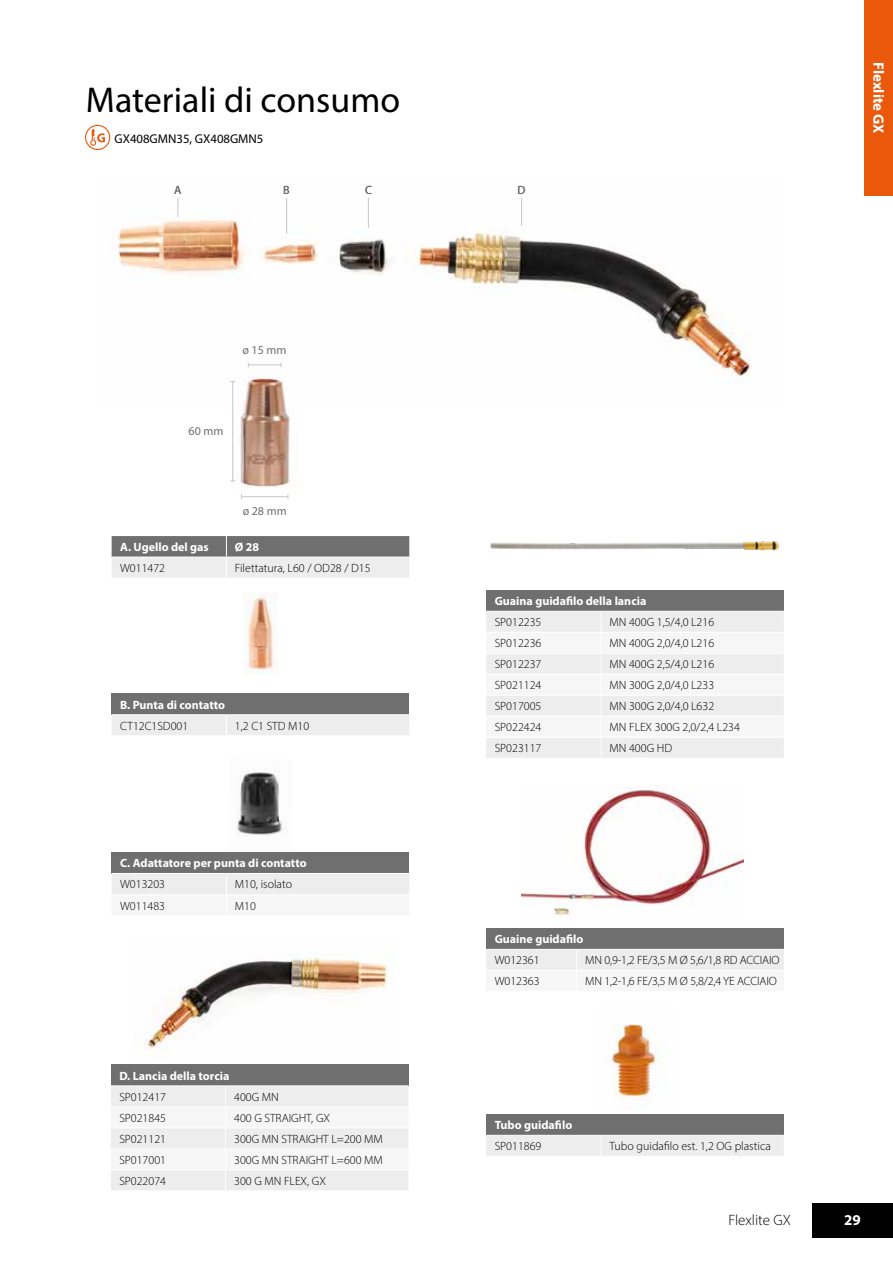
<style>
.page{position:relative;width:893px;height:1263px;background:#fff}
.page>*{position:absolute;margin:0;border:0;box-sizing:border-box;transform-origin:0 0}
.t1{font:36px "Myriad Pro";color:#000}
.t2{font:700 15px "Myriad Pro";color:#fff}
.t3{font:300 15px "Myriad Pro";color:#000}
.t4{font:12.75px "Myriad Pro";color:#000}
.t5{font:300 12px "Myriad Pro";color:#000}
.t6{font:700 12px "Myriad Pro";color:#fff}
.t7{font:12px "Myriad Pro";color:#706f6f}
</style>
<div class="page">
<img style="left:111px;top:197px;width:640px;height:187px">
<svg style="left:178px;top:198px;width:1px;height:19px"></svg>
<hr style="left:286px;top:198px;width:1px;height:36px;background:#c6c6c6">
<hr style="left:368px;top:198px;width:1px;height:30px;background:#c6c6c6">
<svg style="left:521px;top:198px;width:1px;height:28px"></svg>
<img style="left:236px;top:772px;width:47px;height:63px">
<img style="left:612px;top:1023px;width:50px;height:78px">
<img style="left:138px;top:953px;width:251px;height:101px">
<img style="left:489px;top:541px;width:290px;height:10px">
<img style="left:244px;top:595px;width:32px;height:79px">
<svg style="left:85px;top:125px;width:25px;height:25px"></svg>
<img style="left:233px;top:366px;width:64px;height:130px">
<hr style="left:232px;top:381px;width:1px;height:100px;background:#c6c6c6">
<hr style="left:248px;top:365px;width:33px;height:1px;background:#c6c6c6">
<hr style="left:241px;top:496px;width:47px;height:1px;background:#c6c6c6">
<img style="left:522px;top:787px;width:221px;height:129px">
<div style="left:864px;top:0;width:29px;height:196px;background:#ea580c"></div>
<div style="left:112px;top:694px;width:297px;height:21px;background:#706f6f"></div>
<hr style="left:112px;top:714px;width:114px;height:1px;background:#fff">
<hr style="left:226px;top:714px;width:183px;height:1px;background:#fff">
<div style="left:112px;top:715px;width:297px;height:20px;background:#ededed"></div>
<div style="left:112px;top:852px;width:297px;height:21px;background:#706f6f"></div>
<div style="left:112px;top:873px;width:297px;height:21px;background:#ededed"></div>
<div style="left:111px;top:1065px;width:297px;height:21px;background:#706f6f"></div>
<hr style="left:111px;top:1085px;width:115px;height:1px;background:#fff">
<hr style="left:226px;top:1085px;width:182px;height:1px;background:#fff">
<svg style="left:111px;top:1086px;width:297px;height:104px"></svg>
<div style="left:486px;top:1114px;width:298px;height:21px;background:#706f6f"></div>
<div style="left:486px;top:1135px;width:298px;height:21px;background:#ededed"></div>
<div style="left:486px;top:928px;width:298px;height:21px;background:#706f6f"></div>
<div style="left:486px;top:949px;width:298px;height:21px;background:#ededed"></div>
<div style="left:486px;top:590px;width:298px;height:21px;background:#706f6f"></div>
<svg style="left:486px;top:611px;width:298px;height:147px"></svg>
<svg style="left:112px;top:536px;width:297px;height:42px;background:#b1b0b0"></svg>
<div style="left:812px;top:1203px;width:81px;height:34px;background:#000"></div>
<h1 class="t1" style="left:86px;top:78px;width:316px">Materiali di consumo</h1>
<p class="t4" style="left:114px;top:131px;width:150px">GX408GMN35, GX408GMN5</p>
<p class="t7" style="left:174px;top:183px;width:9px">АA</p>
<p class="t7" style="left:283px;top:183px;width:8px">B</p>
<p class="t7" style="left:365px;top:183px;width:8px">C</p>
<p class="t7" style="left:517px;top:183px;width:9px">D</p>
<p class="t2" style="left:888px;top:62px;width:73px;rotate:90deg">Flexlite GX</p>
<p class="t7" style="left:242px;top:343px;width:46px">ø 15 mm</p>
<p class="t7" style="left:189px;top:424px;width:36px">60 mm</p>
<p class="t7" style="left:243px;top:503px;width:46px">ø 28 mm</p>
<p class="t6" style="left:120px;top:539px;width:90px">A. Ugello del gas</p>
<p class="t6" style="left:235px;top:539px;width:26px">Ø 28</p>
<p class="t5" style="left:120px;top:561px;width:46px">W011472</p>
<p class="t5" style="left:235px;top:561px;width:137px">Filettatura, L60 / OD28 / D15</p>
<p class="t6" style="left:120px;top:697px;width:106px">B. Punta di contatto</p>
<p class="t5" style="left:120px;top:718px;width:70px">CT12C1SD001</p>
<p class="t5" style="left:235px;top:718px;width:76px">1,2 C1 STD M10</p>
<p class="t6" style="left:120px;top:855px;width:188px">C. Adattatore per punta di contatto</p>
<p class="t5" style="left:120px;top:877px;width:46px">W013203</p>
<p class="t5" style="left:235px;top:877px;width:59px">M10, isolato</p>
<p class="t5" style="left:120px;top:899px;width:46px">W011483</p>
<p class="t5" style="left:235px;top:899px;width:23px">M10</p>
<p class="t6" style="left:119px;top:1068px;width:112px">D. Lancia della torcia</p>
<p class="t5" style="left:119px;top:1090px;width:48px">SP012417</p>
<p class="t5" style="left:234px;top:1090px;width:46px">400G MN</p>
<p class="t5" style="left:119px;top:1111px;width:48px">SP021845</p>
<p class="t5" style="left:234px;top:1111px;width:97px">400 G STRAIGHT, GX</p>
<p class="t5" style="left:119px;top:1132px;width:48px">SP021121</p>
<p class="t5" style="left:234px;top:1132px;width:150px">300G MN STRAIGHT L=200 MM</p>
<p class="t5" style="left:119px;top:1153px;width:48px">SP017001</p>
<p class="t5" style="left:234px;top:1153px;width:150px">300G MN STRAIGHT L=600 MM</p>
<p class="t5" style="left:119px;top:1174px;width:48px">SP022074</p>
<p class="t5" style="left:234px;top:1174px;width:93px">300 G MN FLEX, GX</p>
<p class="t6" style="left:495px;top:593px;width:153px">Guaina guidafilo della lancia</p>
<p class="t5" style="left:495px;top:615px;width:48px">SP012235</p>
<p class="t5" style="left:609px;top:615px;width:106px">MN 400G 1,5/4,0 L216</p>
<p class="t5" style="left:495px;top:636px;width:48px">SP012236</p>
<p class="t5" style="left:609px;top:636px;width:106px">MN 400G 2,0/4,0 L216</p>
<p class="t5" style="left:495px;top:657px;width:48px">SP012237</p>
<p class="t5" style="left:609px;top:657px;width:106px">MN 400G 2,5/4,0 L216</p>
<p class="t5" style="left:495px;top:678px;width:48px">SP021124</p>
<p class="t5" style="left:609px;top:678px;width:106px">MN 300G 2,0/4,0 L233</p>
<p class="t5" style="left:495px;top:699px;width:48px">SP017005</p>
<p class="t5" style="left:609px;top:699px;width:106px">MN 300G 2,0/4,0 L632</p>
<p class="t5" style="left:495px;top:720px;width:48px">SP022424</p>
<p class="t5" style="left:609px;top:720px;width:132px">MN FLEX 300G 2,0/2,4 L234</p>
<p class="t5" style="left:495px;top:741px;width:48px">SP023117</p>
<p class="t5" style="left:609px;top:741px;width:64px">MN 400G HD</p>
<p class="t6" style="left:495px;top:931px;width:90px">Guaine guidafilo</p>
<p class="t5" style="left:495px;top:953px;width:46px">W012361</p>
<p class="t5" style="left:585px;top:953px;width:196px">MN 0,9-1,2 FE/3,5 M Ø 5,6/1,8 RD ACCIAIO</p>
<p class="t5" style="left:495px;top:974px;width:46px">W012363</p>
<p class="t5" style="left:585px;top:974px;width:193px">MN 1,2-1,6 FE/3,5 M Ø 5,8/2,4 YE ACCIAIO</p>
<p class="t6" style="left:495px;top:1117px;width:79px">Tubo guidafilo</p>
<p class="t5" style="left:495px;top:1139px;width:48px">SP011869</p>
<p class="t5" style="left:609px;top:1139px;width:163px">Tubo guidafilo est. 1,2 OG plastica</p>
<p class="t3" style="left:728px;top:1211px;width:64px">Flexlite GX</p>
<p class="t2" style="left:844px;top:1210px;width:18px">29</p>
</div>
